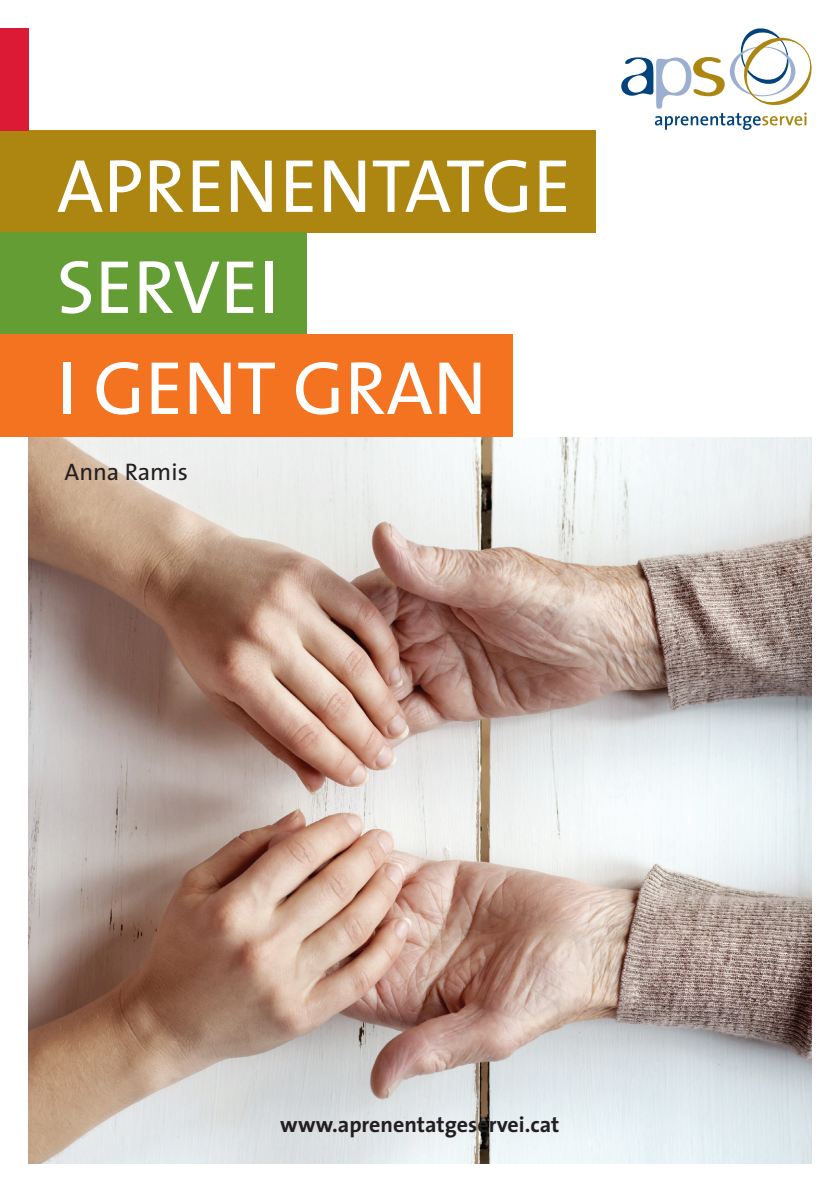
<style>
.page{position:relative;width:840px;height:1191px;background:#fff}
.page>*{position:absolute;margin:0;border:0;box-sizing:border-box;transform-origin:0 0}
.t1{font:76px "The Sans";color:#fff}
.t2{font:24px "The Sans";color:#231f20}
.t3{font:700 22px "The Sans";color:#231f20}
</style>
<div class="page">
<img style="left:28px;top:437px;width:783px;height:726px">
<div style="left:0;top:130px;width:595px;height:102px;background:#ac8610"></div>
<div style="left:0;top:232px;width:306px;height:103px;background:#639d34"></div>
<div style="left:0;top:335px;width:512px;height:102px;background:#f47321"></div>
<div style="left:0;top:28px;width:28px;height:102px;background:#dc1a36"></div>
<svg style="left:621px;top:28px;width:191px;height:102px"></svg>
<p class="t1" style="left:57px;top:123px;width:515px">APRENENTATGE</p>
<p class="t1" style="left:57px;top:224px;width:223px">SERVEI</p>
<p class="t1" style="left:57px;top:325px;width:431px">I GENT GRAN</p>
<p class="t2" style="left:65px;top:451px;width:125px">Anna Ramis</p>
<p class="t3" style="left:280px;top:1106px;width:280px">www.aprenentatgeservei.cat</p>
</div>
